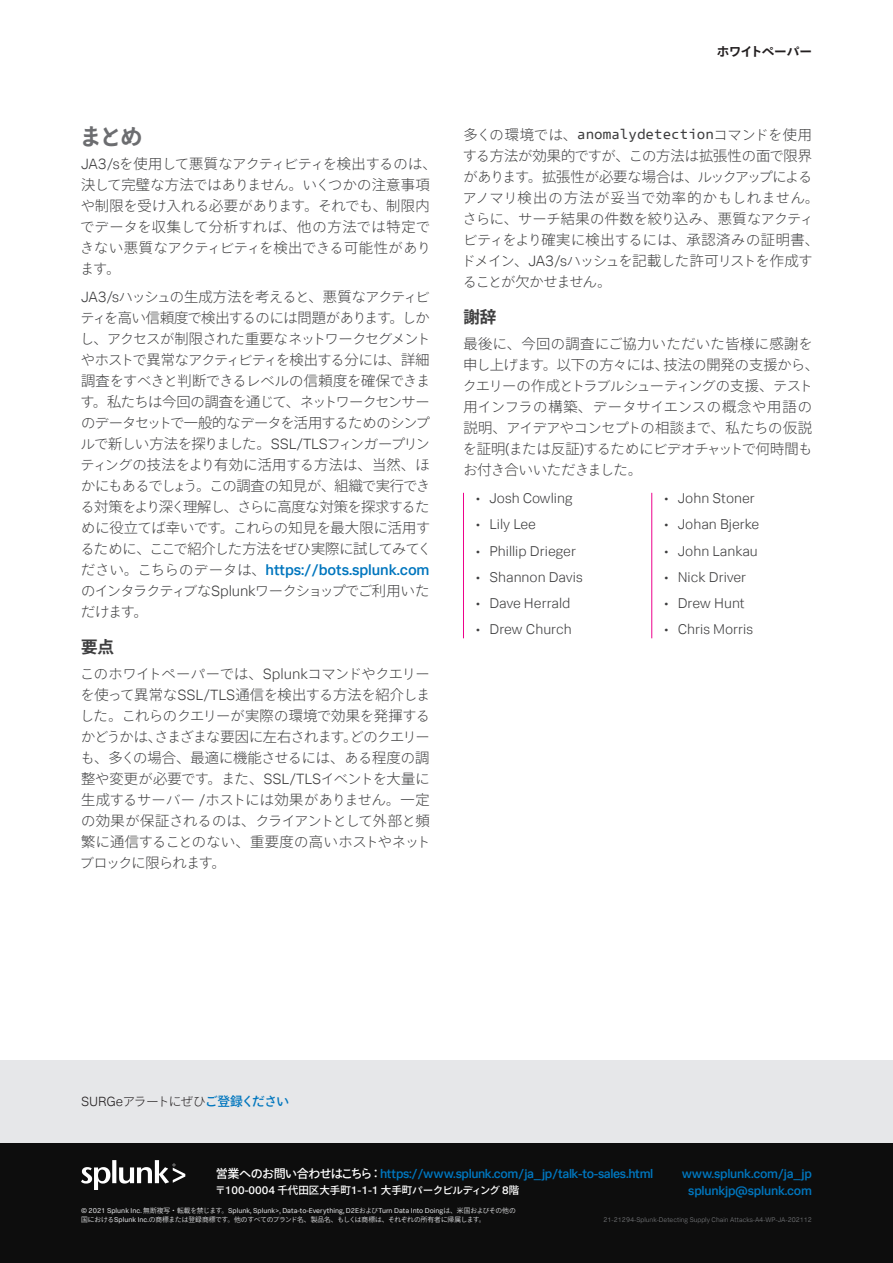
<style>
.page{position:relative;width:893px;height:1263px;background:#fff}
.page>*{position:absolute;margin:0;border:0;box-sizing:border-box;transform-origin:0 0}
.H2_Sub_Header_FANCY{font:700 22.5px "Ryo Gothic Plus N";color:#6c6d70}
.H3_Section_Head{font:700 16.5px "Ryo Gothic Plus N";color:#3e3e3f}
.Main_Body_Text_FANCY{font:500 15px "Splunk Data Sans Pro";letter-spacing:-.01em;color:#0076be}
.Main_Body_Text_FANCY-2{font:300 14.25px/21px "Ryo Gothic Plus N";letter-spacing:-.02em;color:#3e3e3f}
.Main_Body_Text_FANCY-3{font:300 14.25px/21px "Ryo Gothic Plus N";color:#3e3e3f}
.t1{font:300 14.25px "Splunk Data Sans Pro";color:#3e3e3f}
.Main_Body_Text_FANCY-4{font:300 14.25px/21px "Ryo Gothic Plus N";letter-spacing:-.075em;color:#3e3e3f}
.Download_box_body_te{font:300 12.75px "Ryo Gothic Plus N";letter-spacing:-.07em;color:#231f20}
.t2{font:500 12.6px/17.2px "Splunk Data Sans Pro";letter-spacing:-.02em;color:#0076be;text-align:center}
.t3{font:700 12.6px "Ryo Gothic Plus N";letter-spacing:-.05em;color:#231f20}
.t4{font:500 10.5px "Ryo Gothic Plus N";color:#fff}
.t5{font:7.05px "Splunk Data Sans Pro";color:#e1e2e4}
.t6{font:6.75px "Ryo Gothic Plus N";letter-spacing:-.025em;color:#e1e2e4}
.t7{font:300 6.75px "Splunk Data Sans Pro";color:#808285}
.s1{font-family:"Splunk Data Sans Pro";font-size:15px}
.s2{font-family:"Ryo Gothic Plus N";font-weight:300;font-size:14.25px;color:#3e3e3f}
.s3{font-family:"Splunk Data Sans Mono";font-weight:400}
.s4{font-family:"Splunk Data Sans Pro";font-size:13.35px}
.s5{font-weight:500;color:#0076be}
.s6{font-family:"Ryo Gothic Plus N";font-size:12px;color:#fff}
.s7{font-family:"Splunk Data Sans Pro";font-size:10.95px}
.s8{font-family:"Ryo Gothic Plus N";font-size:6.75px}
.s9{font-family:"Splunk Data Sans Pro";font-size:7.05px}
</style>
<div class="page">
<div style="left:0;top:1141px;width:893px;height:122px;background:#0d0d0d"></div>
<div style="left:0;top:1060px;width:893px;height:82px;background:#e6e7e9"></div>
<svg style="left:81px;top:1160px;width:104px;height:29px"></svg>
<hr style="left:463px;top:493px;width:1px;height:145px;background:#ed028c">
<hr style="left:651px;top:493px;width:1px;height:145px;background:#ed028c">
<p class="H2_Sub_Header_FANCY" style="left:80px;top:122px;width:64px">まとめ</p>
<p class="Main_Body_Text_FANCY-3" style="left:80px;top:153px;width:358px"><span class="s1">JA3/s</span>を使用して悪質なアクティビティを検出するのは、決して完璧な方法ではありません。いくつかの注意事項や制限を受け入れる必要があります。それでも、制限内でデータを収集して分析すれば、他の方法では特定できない悪質なアクティビティを検出できる可能性があります。</p>
<p class="Main_Body_Text_FANCY-2" style="left:80px;top:286px;width:353px"><span class="s1">JA3/s</span>ハッシュの生成方法を考えると、悪質なアクティビティを高い信頼度で検出するのには問題があります。しかし、アクセスが制限された重要なネットワークセグメントやホストで異常なアクティビティを検出する分には、詳細調査をすべきと判断できるレベルの信頼度を確保できます。私たちは今回の調査を通じて、ネットワークセンサーのデータセットで一般的なデータを活用するためのシンプルで新しい方法を探りました。<span class="s1">SSL/TLS</span>フィンガープリンティングの技法をより有効に活用する方法は、当然、ほかにもあるでしょう。この調査の知見が、組織で実行できる対策をより深く理解し、さらに高度な対策を探求するために役立てば幸いです。これらの知見を最大限に活用するために、ここで紹介した方法をぜひ実際に試してみてく</p>
<p class="Main_Body_Text_FANCY" style="left:81px;top:560px;width:350px"><span class="s2">ださい。こちらのデータは、</span>https://bots.splunk.com</p>
<p class="Main_Body_Text_FANCY-4" style="left:81px;top:580px;width:350px">のインタラクティブな<span class="s1">Splunk</span>ワークショップでご利用いただけます。</p>
<p class="H3_Section_Head" style="left:81px;top:636px;width:34px">要点</p>
<p class="Main_Body_Text_FANCY-2" style="left:80px;top:663px;width:353px;text-align:justify">このホワイトペーパーでは、<span class="s1">Splunk</span>コマンドやクエリーを使って異常な<span class="s1">SSL/TLS</span>通信を検出する方法を紹介しました。これらのクエリーが実際の環境で効果を発揮するかどうかは、さまざまな要因に左右されます。どのクエリーも、多くの場合、最適に機能させるには、ある程度の調整や変更が必要です。また、<span class="s1">SSL/TLS</span>イベントを大量に生成するサーバー <span class="s1">/</span>ホストには効果がありません。一定の効果が保証されるのは、クライアントとして外部と頻繁に通信することのない、重要度の高いホストやネットブロックに限られます。</p>
<p class="t3" style="left:717px;top:43px;width:97px">ホワイトペーパー</p>
<p class="Main_Body_Text_FANCY-3" style="left:461px;top:124px;width:359px">多くの環境では、<span class="s3">anomalydetection</span>コマンドを使用する方法が効果的ですが、この方法は拡張性の面で限界があります。拡張性が必要な場合は、ルックアップによるアノマリ検出の方法が妥当で効率的かもしれません。さらに、サーチ結果の件数を絞り込み、悪質なアクティビティをより確実に検出するには、承認済みの証明書、ドメイン、<span class="s1">JA3/s</span>ハッシュを記載した許可リストを作成することが欠かせません。</p>
<p class="H3_Section_Head" style="left:463px;top:307px;width:34px">謝辞</p>
<p class="Main_Body_Text_FANCY-2" style="left:462px;top:334px;width:358px">最後に、今回の調査にご協力いただいた皆様に感謝を申し上げます。以下の方々には、技法の開発の支援から、クエリーの作成とトラブルシューティングの支援、テスト用インフラの構築、データサイエンスの概念や用語の説明、アイデアやコンセプトの相談まで、私たちの仮説を証明<span class="s1">(</span>または反証<span class="s1">)</span>するためにビデオチャットで何時間もお付き合いいただきました。</p>
<p class="t1" style="left:476px;top:490px;width:98px">• Josh Cowling</p>
<p class="t1" style="left:476px;top:516px;width:62px">• Lily Lee</p>
<p class="t1" style="left:476px;top:542px;width:102px">• Phillip Drieger</p>
<p class="t1" style="left:476px;top:568px;width:108px">• Shannon Davis</p>
<p class="t1" style="left:476px;top:595px;width:96px">• Dave Herrald</p>
<p class="t1" style="left:476px;top:621px;width:97px">• Drew Church</p>
<p class="t1" style="left:664px;top:490px;width:92px">• John Stoner</p>
<p class="t1" style="left:664px;top:516px;width:97px">• Johan Bjerke</p>
<p class="t1" style="left:664px;top:542px;width:95px">• John Lankau</p>
<p class="t1" style="left:664px;top:568px;width:84px">• Nick Driver</p>
<p class="t1" style="left:664px;top:595px;width:82px">• Drew Hunt</p>
<p class="t1" style="left:664px;top:621px;width:90px">• Chris Morris</p>
<p class="Download_box_body_te" style="left:81px;top:1093px;width:210px"><span class="s4">SURGe</span>アラートにぜひ<span class="s5">ご登録ください</span></p>
<p class="t2" style="left:216px;top:1164px;width:439px"><span class="s6">営業へのお問い合わせはこちら：</span>https://www.splunk.com/ja_jp/talk-to-sales.html</p>
<p class="t4" style="left:215px;top:1183px;width:305px">〒<span class="s7">100-0004</span> 千代田区大手町<span class="s7">1-1-1</span> 大手町パークビルディング <span class="s7">8</span>階</p>
<p class="t5" style="left:81px;top:1207px;width:436px">© 2021 Splunk Inc. <span class="s8">無断複写・転載を禁じます。</span>Splunk, Splunk&gt;, Data-to-Everything, D2E<span class="s8">および</span>Turn Data Into Doing<span class="s8">は、米国およびその他の</span></p>
<p class="t6" style="left:81px;top:1215px;width:406px">国における<span class="s9">Splunk Inc.</span>の商標または登録商標です。他のすべてのブランド名、製品名、もしくは商標は、それぞれの所有者に帰属します。</p>
<p class="t2" style="left:682px;top:1164px;width:132px">www.splunk.com/ja_jp splunkjp@splunk.com</p>
<p class="t7" style="left:603px;top:1216px;width:210px">21-21294-Splunk-Detecting Supply Chain Attacks-A4-WP-JA-202112</p>
</div>
